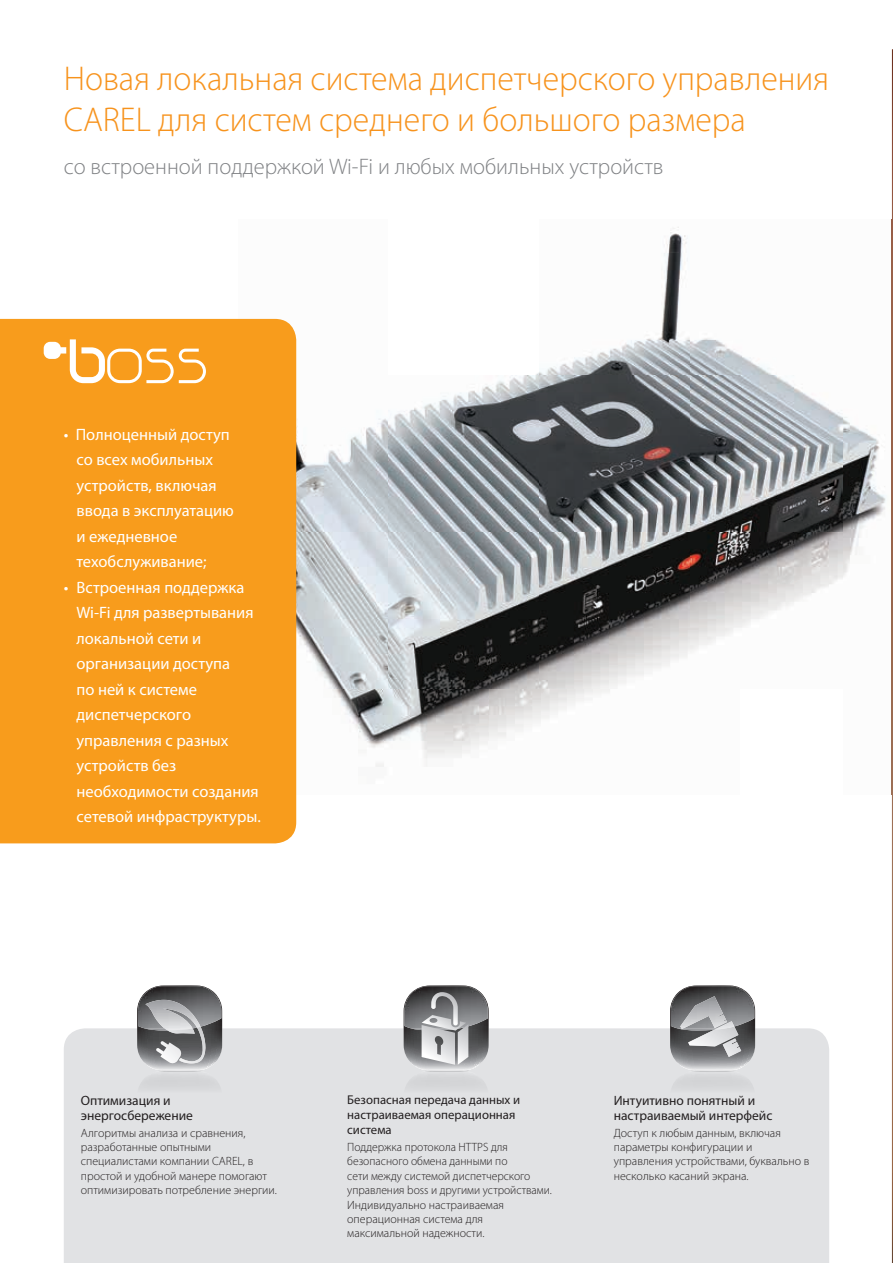
<style>
.page{position:relative;width:893px;height:1263px;background:#fff}
.page>*{position:absolute;margin:0;border:0;box-sizing:border-box;transform-origin:0 0}
.t1{font:300 34.5px/41.4px "Myriad Pro";color:#f7931d}
.t2{font:300 22.5px "Myriad Pro";color:#808285}
.t3{font:16.5px/25.5px "Myriad Pro";color:#fff}
.t4{font:13.5px/15px "Myriad Pro";color:#231f20}
.t5{font:12.75px/15px "Myriad Pro";color:#231f20}
.t6{font:300 12px/14.4px "Myriad Pro";color:#231f20}
</style>
<div class="page">
<img style="left:892px;top:49px;width:1px;height:1214px">
<div style="left:64px;top:1028px;width:765px;height:235px;background:#e1e2e4"></div>
<img style="left:137px;top:1071px;width:85px;height:47px">
<img style="left:158px;top:1071px;width:44px;height:1px">
<svg style="left:137px;top:985px;width:85px;height:86px;background:#828384"></svg>
<img style="left:145px;top:1000px;width:56px;height:30px">
<img style="left:404px;top:1071px;width:85px;height:47px">
<img style="left:425px;top:1068px;width:44px;height:4px">
<img style="left:468px;top:986px;width:20px;height:42px">
<svg style="left:404px;top:985px;width:64px;height:86px;background:#9a9a9c"></svg>
<img style="left:670px;top:1071px;width:85px;height:47px">
<img style="left:691px;top:1071px;width:44px;height:1px">
<svg style="left:670px;top:985px;width:71px;height:86px;background:#9c9d9f"></svg>
<img style="left:671px;top:986px;width:83px;height:42px">
<img style="left:680px;top:996px;width:54px;height:34px">
<img style="left:238px;top:219px;width:655px;height:576px">
<div style="left:0;top:319px;width:296px;height:524px;background:#f89c1c"></div>
<svg style="left:44px;top:339px;width:162px;height:44px"></svg>
<h1 class="t1" style="left:64px;top:57px;width:767px">Новая локальная система диспетчерского управления<br>CAREL для систем среднего и большого размера</h1>
<h2 class="t2" style="left:64px;top:153px;width:601px">со встроенной поддержкой Wi-Fi и любых мобильных устройств</h2>
<h3 class="t3" style="left:77px;top:421px;width:159px;text-indent:-13px">• Полноценный доступ со всех мобильных устройств, включая ввода в эксплуатацию и ежедневное техобслуживание;</h3>
<h3 class="t3" style="left:77px;top:574px;width:186px;text-indent:-13px">• Встроенная поддержка<br>Wi-Fi для развертывания локальной сети и организации доступа<br>по ней к системе диспетчерского управления с разных устройств без необходимости создания сетевой инфраструктуры.</h3>
<p class="t4" style="left:81px;top:1093px;width:114px">Оптимизация и энергосбережение</p>
<p class="t6" style="left:81px;top:1125px;width:198px">Алгоритмы анализа и сравнения, разработанные опытными специалистами компании CAREL, в простой и удобной манере помогают оптимизировать потребление энергии.</p>
<p class="t5" style="left:347px;top:1092px;width:174px">Безопасная передача данных и настраиваемая операционная система</p>
<p class="t6" style="left:347px;top:1140px;width:206px">Поддержка протокола HTTPS для безопасного обмена данными по<br>сети между системой диспетчерского управления boss и другими устройствами.<br>Индивидуально настраиваемая операционная система для максимальной надежности.</p>
<p class="t4" style="left:614px;top:1093px;width:160px">Интуитивно понятный и настраиваемый интерфейс</p>
<p class="t6" style="left:614px;top:1125px;width:197px">Доступ к любым данным, включая параметры конфигурации и управления устройствами, буквально в несколько касаний экрана.</p>
</div>
